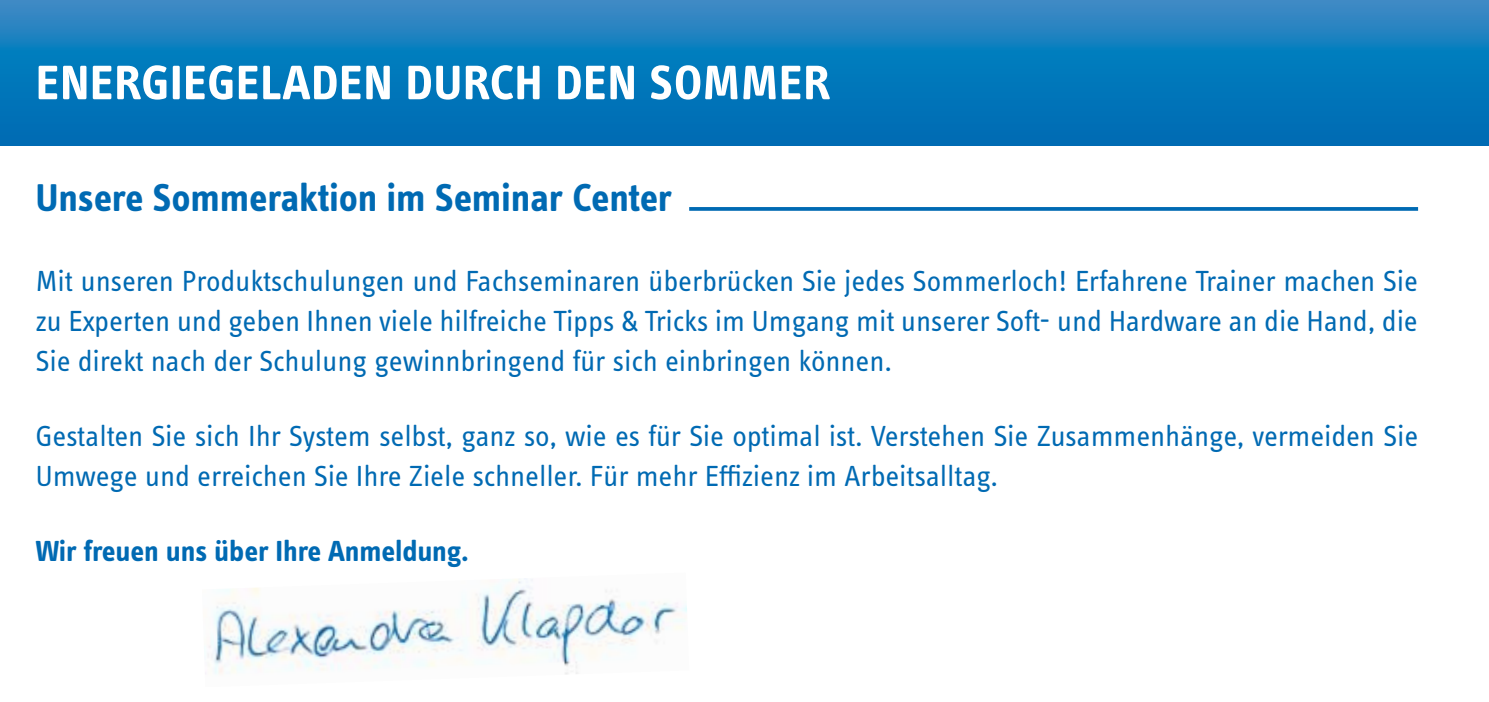
<style>
.page{position:relative;width:1489px;height:702px;background:#fff}
.page>*{position:absolute;margin:0;border:0;box-sizing:border-box;transform-origin:0 0}
.t1{font:700 50px "Info OT Text";letter-spacing:.01em;color:#fff}
.t2{font:700 40px "Info OT Text";letter-spacing:-.005em;color:#006ab3}
.t3{font:30px/40px "Info OT Text";letter-spacing:-.005em;color:#006ab3;text-align:justify}
.t4{font:700 30px "Info OT Text";letter-spacing:-.005em;color:#006ab3}
</style>
<div class="page">
<svg style="left:0;top:0;width:1488px;height:145px;background:#0d79bb"></svg>
<svg style="left:689px;top:207px;width:728px;height:4px;background:#0f72b7"></svg>
<img style="left:205px;top:578px;width:482px;height:97px">
<h1 class="t1" style="left:36px;top:52px;width:80px">Energiegela</h1>
<h1 class="t1" style="left:311px;top:52px;width:122px">den Durc</h1>
<h1 class="t1" style="left:514px;top:52px;width:290px">h den Sommer</h1>
<h2 class="t2" style="left:35px;top:173px;width:638px">Unsere Sommeraktion im Seminar Center</h2>
<p class="t3" style="left:35px;top:260px;width:1383px">Mit unseren Produktschulungen und Fachseminaren überbrücken Sie jedes Sommerloch! Erfahrene Trainer machen Sie zu Experten und geben Ihnen viele hilfreiche Tipps &amp; Tricks im Umgang mit unserer Soft- und Hardware an die Hand, die Sie direkt nach der Schulung gewinnbringend für sich einbringen können.</p>
<p class="t3" style="left:35px;top:415px;width:1384px">Gestalten Sie sich Ihr System selbst, ganz so, wie es für Sie optimal ist. Verstehen Sie Zusammenhänge, vermeiden Sie<br>Umwege und erreichen Sie Ihre Ziele schneller. Für mehr Effizienz im Arbeitsalltag.</p>
<p class="t4" style="left:35px;top:532px;width:435px">Wir freuen uns über Ihre Anmeldung.</p>
</div>
